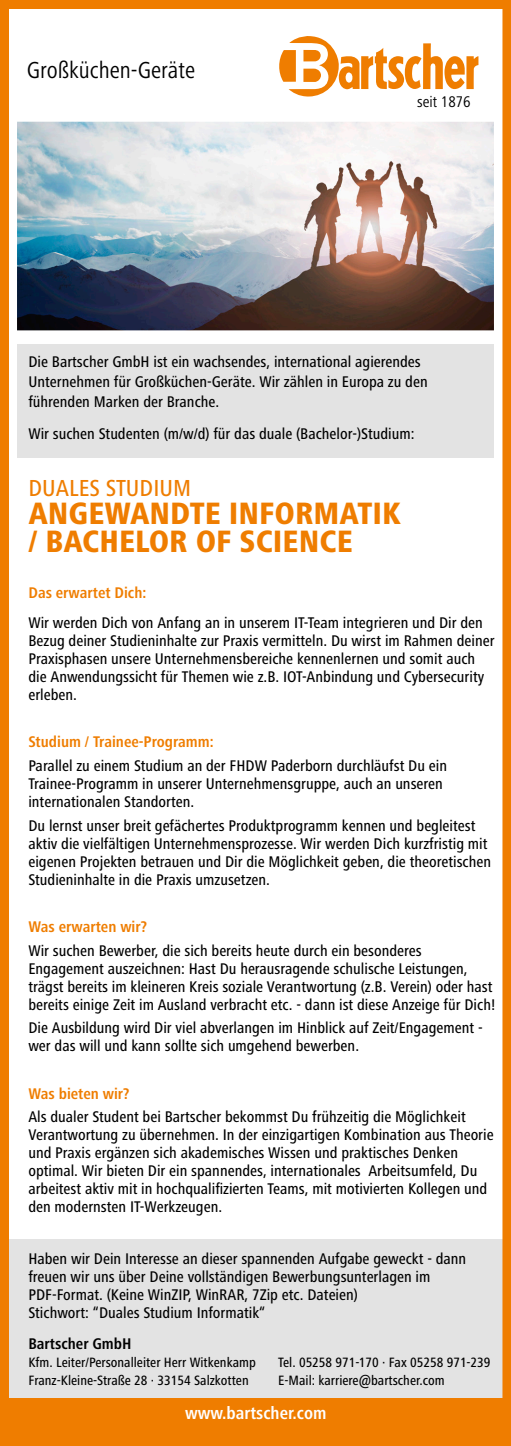
<style>
.page{position:relative;width:511px;height:1446px;background:#fff}
.page>*{position:absolute;margin:0;border:0;box-sizing:border-box;transform-origin:0 0}
.t1{font:800 condensed 32px/28px "Frutiger Next LTW1 G";color:#ef7d00}
.t2{font:condensed 24px "Frutiger Next LTW1 G";color:#000}
.t3{font:500 condensed 24px "Frutiger Next LTW1 G";color:#ef7d00}
.t4{font:700 condensed 18px "Frutiger Next LTW1 G";color:#fff}
.t5{font:500 condensed 16px/18px "Frutiger Next LTW1 G";color:#000}
.t6{font:700 condensed 16px "Frutiger Next LTW1 G";color:#ef7d00}
.t7{font:700 condensed 16px "Frutiger Next LTW1 G";color:#000}
.t8{font:condensed 16px "Frutiger Next LTW1 G";color:#000}
.t9{font:500 condensed 14px "Frutiger Next LTW1 G";color:#000}
</style>
<div class="page">
<img style="left:17px;top:122px;width:476px;height:208px">
<svg style="left:279px;top:36px;width:199px;height:61px"></svg>
<div style="left:0;top:1239px;width:510px;height:190px;background:#e3e3e3"></div>
<div style="left:17px;top:344px;width:476px;height:114px;background:#e3e3e3"></div>
<div style="left:0;top:0;width:9px;height:1407px;background:#ef7d00"></div>
<div style="left:502px;top:0;width:8px;height:1414px;background:#ef7d00"></div>
<div style="left:0;top:0;width:510px;height:9px;background:#ef7d00"></div>
<div style="left:0;top:1398px;width:510px;height:48px;background:#ef7d00"></div>
<p class="t2" style="left:27px;top:56px;width:169px">Großküchen-Geräte</p>
<p class="t8" style="left:417px;top:92px;width:55px">seit 1876</p>
<p class="t5" style="left:28px;top:352px;width:400px;line-height:20px">Die Bartscher GmbH ist ein wachsendes, international agierendes<br>Unternehmen für Großküchen-Geräte. Wir zählen in Europa zu den führenden Marken der Branche.</p>
<p class="t5" style="left:28px;top:424px;width:387px">Wir suchen Studenten (m/w/d) für das duale (Bachelor-)Studium:</p>
<p class="t3" style="left:28px;top:475px;width:164px">DUALES STUDIUM</p>
<p class="t1" style="left:28px;top:500px;width:374px">ANGEWANDTE INFORMATIK / BACHELOR OF SCIENCE</p>
<p class="t6" style="left:28px;top:584px;width:119px">Das erwartet Dich:</p>
<p class="t5" style="left:28px;top:613px;width:467px">Wir werden Dich von Anfang an in unserem IT-Team integrieren und Dir den Bezug deiner Studieninhalte zur Praxis vermitteln. Du wirst im Rahmen deiner Praxisphasen unsere Unternehmensbereiche kennenlernen und somit auch die Anwendungssicht für Themen wie z.B. IOT-Anbindung und Cybersecurity erleben.</p>
<p class="t6" style="left:28px;top:733px;width:186px">Studium / Trainee-Programm:</p>
<p class="t5" style="left:28px;top:756px;width:420px">Parallel zu einem Studium an der FHDW Paderborn durchläufst Du ein<br>Trainee-Programm in unserer Unternehmensgruppe, auch an unseren internationalen Standorten.</p>
<p class="t5" style="left:28px;top:816px;width:464px">Du lernst unser breit gefächertes Produktprogramm kennen und begleitest aktiv die vielfältigen Unternehmensprozesse. Wir werden Dich kurzfristig mit eigenen Projekten betrauen und Dir die Möglichkeit geben, die theoretischen Studieninhalte in die Praxis umzusetzen.</p>
<p class="t6" style="left:28px;top:917px;width:120px">Was erwarten wir?</p>
<p class="t5" style="left:28px;top:941px;width:468px">Wir suchen Bewerber, die sich bereits heute durch ein besonderes Engagement auszeichnen: Hast Du herausragende schulische Leistungen, trägst bereits im kleineren Kreis soziale Verantwortung (z.B. Verein) oder hast bereits einige Zeit im Ausland verbracht etc. - dann ist diese Anzeige für Dich!</p>
<p class="t5" style="left:28px;top:1019px;width:455px">Die Ausbildung wird Dir viel abverlangen im Hinblick auf Zeit/Engagement - wer das will und kann sollte sich umgehend bewerben.</p>
<p class="t6" style="left:28px;top:1084px;width:102px">Was bieten wir?</p>
<p class="t5" style="left:28px;top:1108px;width:466px">Als dualer Student bei Bartscher bekommst Du frühzeitig die Möglichkeit Verantwortung zu übernehmen. In der einzigartigen Kombination aus Theorie und Praxis ergänzen sich akademisches Wissen und praktisches Denken optimal. Wir bieten Dir ein spannendes, internationales Arbeitsumfeld, Du arbeitest aktiv mit in hochqualifizierten Teams, mit motivierten Kollegen und den modernsten IT-Werkzeugen.</p>
<p class="t5" style="left:28px;top:1249px;width:439px">Haben wir Dein Interesse an dieser spannenden Aufgabe geweckt - dann freuen wir uns über Deine vollständigen Bewerbungsunterlagen im<br>PDF-Format. (Keine WinZIP, WinRAR, 7Zip etc. Dateien)</p>
<p class="t5" style="left:28px;top:1303px;width:238px">Stichwort: “Duales Studium Informatik“</p>
<p class="t7" style="left:28px;top:1334px;width:104px">Bartscher GmbH</p>
<p class="t9" style="left:28px;top:1354px;width:229px">Kfm. Leiter/Personalleiter Herr Witkenkamp</p>
<p class="t9" style="left:278px;top:1354px;width:214px">Tel. 05258 971-170 · Fax 05258 971-239</p>
<p class="t9" style="left:28px;top:1372px;width:222px">Franz-Kleine-Straße 28 · 33154 Salzkotten</p>
<p class="t9" style="left:278px;top:1372px;width:168px">E-Mail: karriere@bartscher.com</p>
<p class="t4" style="left:185px;top:1402px;width:143px">www.bartscher.com</p>
</div>
